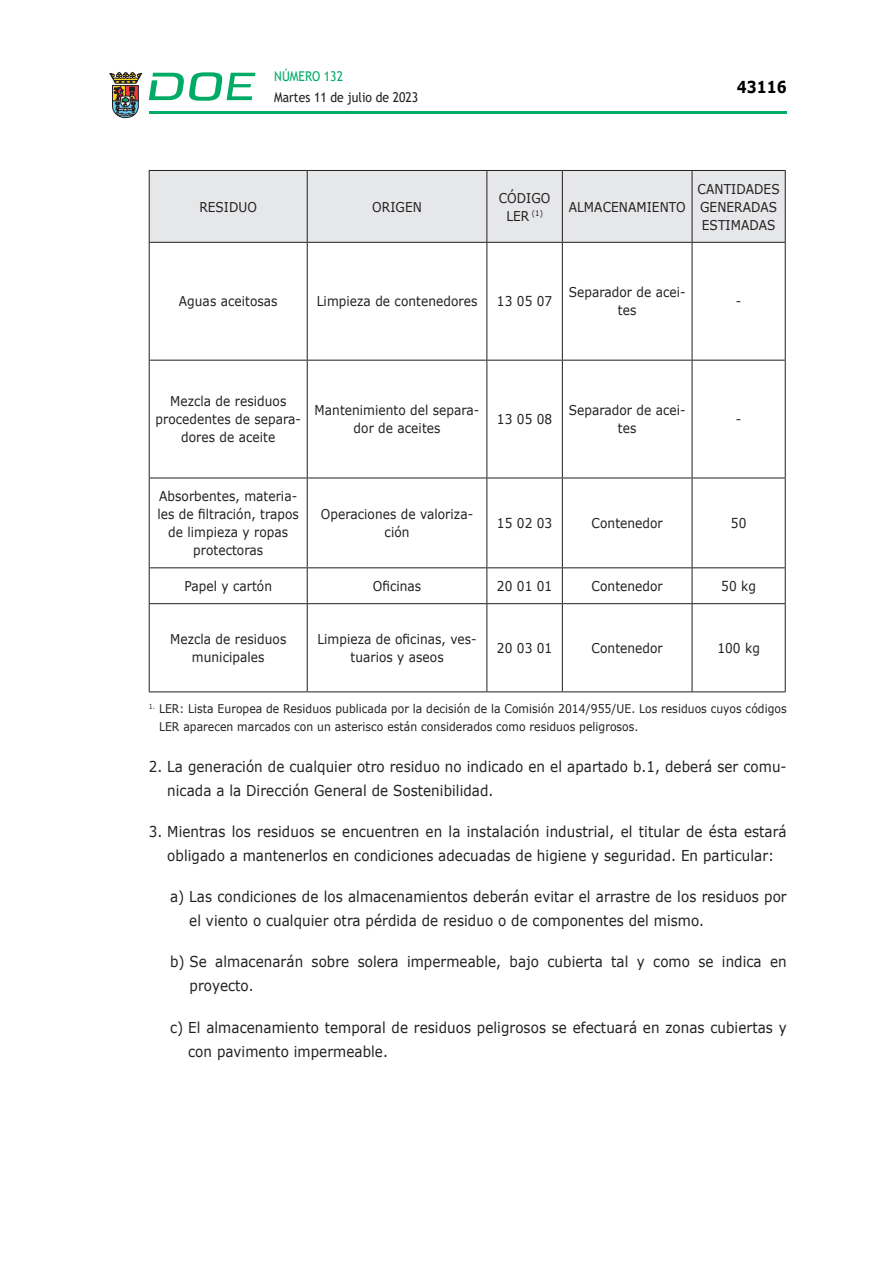
<style>
.page{position:relative;width:893px;height:1263px;background:#fff}
.page>*{position:absolute;margin:0;border:0;box-sizing:border-box;transform-origin:0 0}
.t1{font:700 16.5px "Verdana";color:#000;scale:.85 1}
.CUERPO_DE_TEXTO{font:15px/24px "Verdana";letter-spacing:.005em;color:#231f20;scale:.9 1}
.CUERPO_DE_TEXTO-2{font:13.5px/18px "Verdana";letter-spacing:.005em;color:#231f20;text-align:center;scale:.9 1}
.TABLATITULO{font:13.5px/18px "Verdana";letter-spacing:.005em;color:#231f20;text-align:center;scale:.9 1}
.t2{font:13.5px "Trebuchet MS";color:#231f20;scale:.9 1}
.t3{font:13.5px "Trebuchet MS";color:#00ab67;scale:.9 1}
.CUERPO_DE_TEXTO-3{font:12px/18px "Verdana";letter-spacing:.005em;color:#231f20;scale:.9 1}
</style>
<div class="page">
<hr style="left:149px;top:111px;width:638px;height:3px;background:#00ab66">
<svg style="left:109px;top:72px;width:33px;height:46px"></svg>
<svg style="left:149px;top:72px;width:106px;height:29px"></svg>
<div style="left:150px;top:171px;width:635px;height:71px;background:#e6e7e9"></div>
<hr style="left:149px;top:170px;width:158px;height:1px;background:#231f20">
<hr style="left:149px;top:171px;width:1px;height:71px;background:#231f20">
<hr style="left:307px;top:170px;width:180px;height:1px;background:#231f20">
<hr style="left:307px;top:171px;width:1px;height:71px;background:#231f20">
<hr style="left:487px;top:170px;width:75px;height:1px;background:#231f20">
<hr style="left:486px;top:171px;width:1px;height:71px;background:#231f20">
<hr style="left:562px;top:170px;width:130px;height:1px;background:#231f20">
<hr style="left:562px;top:171px;width:1px;height:71px;background:#231f20">
<hr style="left:692px;top:170px;width:94px;height:1px;background:#231f20">
<hr style="left:692px;top:171px;width:1px;height:71px;background:#231f20">
<hr style="left:785px;top:171px;width:1px;height:71px;background:#231f20">
<hr style="left:149px;top:242px;width:158px;height:1px;background:#231f20">
<hr style="left:307px;top:242px;width:180px;height:1px;background:#231f20">
<hr style="left:487px;top:242px;width:75px;height:1px;background:#231f20">
<hr style="left:562px;top:242px;width:130px;height:1px;background:#231f20">
<hr style="left:692px;top:242px;width:94px;height:1px;background:#231f20">
<hr style="left:149px;top:243px;width:1px;height:117px;background:#231f20">
<hr style="left:307px;top:243px;width:1px;height:117px;background:#231f20">
<hr style="left:486px;top:243px;width:1px;height:117px;background:#231f20">
<hr style="left:562px;top:243px;width:1px;height:117px;background:#231f20">
<hr style="left:692px;top:243px;width:1px;height:117px;background:#231f20">
<hr style="left:785px;top:243px;width:1px;height:117px;background:#231f20">
<hr style="left:149px;top:360px;width:158px;height:1px;background:#231f20">
<hr style="left:149px;top:360px;width:1px;height:118px;background:#231f20">
<hr style="left:307px;top:360px;width:180px;height:1px;background:#231f20">
<hr style="left:307px;top:360px;width:1px;height:118px;background:#231f20">
<hr style="left:487px;top:360px;width:75px;height:1px;background:#231f20">
<hr style="left:486px;top:360px;width:1px;height:118px;background:#231f20">
<hr style="left:562px;top:360px;width:130px;height:1px;background:#231f20">
<hr style="left:562px;top:360px;width:1px;height:118px;background:#231f20">
<hr style="left:692px;top:360px;width:94px;height:1px;background:#231f20">
<hr style="left:692px;top:360px;width:1px;height:118px;background:#231f20">
<hr style="left:785px;top:360px;width:1px;height:118px;background:#231f20">
<hr style="left:149px;top:478px;width:158px;height:1px;background:#231f20">
<hr style="left:149px;top:478px;width:1px;height:89px;background:#231f20">
<hr style="left:307px;top:478px;width:180px;height:1px;background:#231f20">
<hr style="left:307px;top:478px;width:1px;height:89px;background:#231f20">
<hr style="left:487px;top:478px;width:75px;height:1px;background:#231f20">
<hr style="left:486px;top:478px;width:1px;height:89px;background:#231f20">
<hr style="left:562px;top:478px;width:130px;height:1px;background:#231f20">
<hr style="left:562px;top:478px;width:1px;height:89px;background:#231f20">
<hr style="left:692px;top:478px;width:94px;height:1px;background:#231f20">
<hr style="left:692px;top:478px;width:1px;height:89px;background:#231f20">
<hr style="left:785px;top:478px;width:1px;height:89px;background:#231f20">
<hr style="left:149px;top:567px;width:158px;height:1px;background:#231f20">
<hr style="left:149px;top:568px;width:1px;height:35px;background:#231f20">
<hr style="left:307px;top:567px;width:180px;height:1px;background:#231f20">
<hr style="left:307px;top:568px;width:1px;height:35px;background:#231f20">
<hr style="left:487px;top:567px;width:75px;height:1px;background:#231f20">
<hr style="left:486px;top:568px;width:1px;height:35px;background:#231f20">
<hr style="left:562px;top:567px;width:130px;height:1px;background:#231f20">
<hr style="left:562px;top:568px;width:1px;height:35px;background:#231f20">
<hr style="left:692px;top:567px;width:94px;height:1px;background:#231f20">
<hr style="left:692px;top:568px;width:1px;height:35px;background:#231f20">
<hr style="left:785px;top:568px;width:1px;height:35px;background:#231f20">
<hr style="left:149px;top:603px;width:158px;height:1px;background:#231f20">
<hr style="left:149px;top:604px;width:1px;height:87px;background:#231f20">
<hr style="left:307px;top:603px;width:180px;height:1px;background:#231f20">
<hr style="left:307px;top:604px;width:1px;height:87px;background:#231f20">
<hr style="left:487px;top:603px;width:75px;height:1px;background:#231f20">
<hr style="left:486px;top:604px;width:1px;height:87px;background:#231f20">
<hr style="left:562px;top:603px;width:130px;height:1px;background:#231f20">
<hr style="left:562px;top:604px;width:1px;height:87px;background:#231f20">
<hr style="left:692px;top:603px;width:94px;height:1px;background:#231f20">
<hr style="left:692px;top:604px;width:1px;height:87px;background:#231f20">
<hr style="left:785px;top:604px;width:1px;height:87px;background:#231f20">
<hr style="left:149px;top:691px;width:158px;height:1px;background:#231f20">
<hr style="left:307px;top:691px;width:180px;height:1px;background:#231f20">
<hr style="left:487px;top:691px;width:75px;height:1px;background:#231f20">
<hr style="left:562px;top:691px;width:130px;height:1px;background:#231f20">
<hr style="left:692px;top:691px;width:94px;height:1px;background:#231f20">
<p class="t3" style="left:274px;top:67px;width:78px">NÚMERO 132</p>
<p class="t2" style="left:274px;top:88px;width:162px">Martes 11 de julio de 2023</p>
<p class="t1" style="left:737px;top:75px;width:60px">43116</p>
<p class="TABLATITULO" style="left:199px;top:197px;width:66px">RESIDUO</p>
<p class="TABLATITULO" style="left:372px;top:197px;width:57px">ORIGEN</p>
<p class="TABLATITULO" style="left:499px;top:188px;width:59px">CÓDIGO<br>LER <sup>(1)</sup></p>
<p class="TABLATITULO" style="left:569px;top:197px;width:131px">ALMACENAMIENTO</p>
<p class="TABLATITULO" style="left:698px;top:179px;width:93px;text-align:left">CANTIDADES<br>GENERADAS<br>ESTIMADAS</p>
<p class="CUERPO_DE_TEXTO-2" style="left:179px;top:292px;width:111px">Aguas aceitosas</p>
<p class="CUERPO_DE_TEXTO-2" style="left:317px;top:292px;width:180px">Limpieza de contenedores</p>
<p class="CUERPO_DE_TEXTO-2" style="left:497px;top:292px;width:63px">13 05 07</p>
<p class="CUERPO_DE_TEXTO-2" style="left:569px;top:283px;width:131px">Separador de acei&shy;tes</p>
<p class="CUERPO_DE_TEXTO-2" style="left:736px;top:292px;width:8px">-</p>
<p class="CUERPO_DE_TEXTO-2" style="left:156px;top:392px;width:163px">Mezcla de residuos procedentes de separa&shy;dores de aceite</p>
<p class="CUERPO_DE_TEXTO-2" style="left:315px;top:401px;width:185px">Mantenimiento del separa&shy;dor de aceites</p>
<p class="CUERPO_DE_TEXTO-2" style="left:497px;top:410px;width:63px">13 05 08</p>
<p class="CUERPO_DE_TEXTO-2" style="left:569px;top:401px;width:131px">Separador de acei&shy;tes</p>
<p class="CUERPO_DE_TEXTO-2" style="left:736px;top:410px;width:8px">-</p>
<p class="CUERPO_DE_TEXTO-2" style="left:158px;top:487px;width:159px">Absorbentes, materia&shy;les de filtración, trapos de limpieza y ropas protectoras</p>
<p class="CUERPO_DE_TEXTO-2" style="left:321px;top:505px;width:171px">Operaciones de valoriza&shy;ción</p>
<p class="CUERPO_DE_TEXTO-2" style="left:497px;top:514px;width:63px">15 02 03</p>
<p class="CUERPO_DE_TEXTO-2" style="left:592px;top:514px;width:81px">Contenedor</p>
<p class="CUERPO_DE_TEXTO-2" style="left:731px;top:514px;width:19px">50</p>
<p class="CUERPO_DE_TEXTO-2" style="left:184px;top:577px;width:99px">Papel y cartón</p>
<p class="CUERPO_DE_TEXTO-2" style="left:373px;top:577px;width:55px">Oficinas</p>
<p class="CUERPO_DE_TEXTO-2" style="left:497px;top:577px;width:63px">20 01 01</p>
<p class="CUERPO_DE_TEXTO-2" style="left:592px;top:577px;width:81px">Contenedor</p>
<p class="CUERPO_DE_TEXTO-2" style="left:721px;top:577px;width:40px">50 kg</p>
<p class="CUERPO_DE_TEXTO-2" style="left:170px;top:630px;width:131px">Mezcla de residuos municipales</p>
<p class="CUERPO_DE_TEXTO-2" style="left:317px;top:630px;width:179px">Limpieza de oficinas, ves&shy;tuarios y aseos</p>
<p class="CUERPO_DE_TEXTO-2" style="left:497px;top:639px;width:63px">20 03 01</p>
<p class="CUERPO_DE_TEXTO-2" style="left:592px;top:639px;width:81px">Contenedor</p>
<p class="CUERPO_DE_TEXTO-2" style="left:717px;top:639px;width:49px">100 kg</p>
<p class="CUERPO_DE_TEXTO-3" style="left:159px;top:700px;width:699px;text-indent:-10px"><sup>1.</sup> LER: Lista Europea de Residuos publicada por la decisión de la Comisión 2014/955/UE. Los residuos cuyos códigos<br>LER aparecen marcados con un asterisco están considerados como residuos peligrosos.</p>
<p class="CUERPO_DE_TEXTO" style="left:167px;top:755px;width:690px;text-indent:-18px">2. La generación de cualquier otro residuo no indicado en el apartado b.1, deberá ser comu&shy;nicada a la Dirección General de Sostenibilidad.</p>
<p class="CUERPO_DE_TEXTO" style="left:149px;top:820px;width:710px;text-align:center">3. Mientras los residuos se encuentren en la instalación industrial, el titular de ésta estará obligado a mantenerlos en condiciones adecuadas de higiene y seguridad. En particular:</p>
<p class="CUERPO_DE_TEXTO" style="left:189px;top:885px;width:665px;text-indent:-19px">a) Las condiciones de los almacenamientos deberán evitar el arrastre de los residuos por el viento o cualquier otra pérdida de residuo o de componentes del mismo.</p>
<p class="CUERPO_DE_TEXTO" style="left:190px;top:950px;width:665px;text-indent:-19px">b) Se almacenarán sobre solera impermeable, bajo cubierta tal y como se indica en proyecto.</p>
<p class="CUERPO_DE_TEXTO" style="left:188px;top:1015px;width:667px;text-indent:-18px">c) El almacenamiento temporal de residuos peligrosos se efectuará en zonas cubiertas y con pavimento impermeable.</p>
</div>
